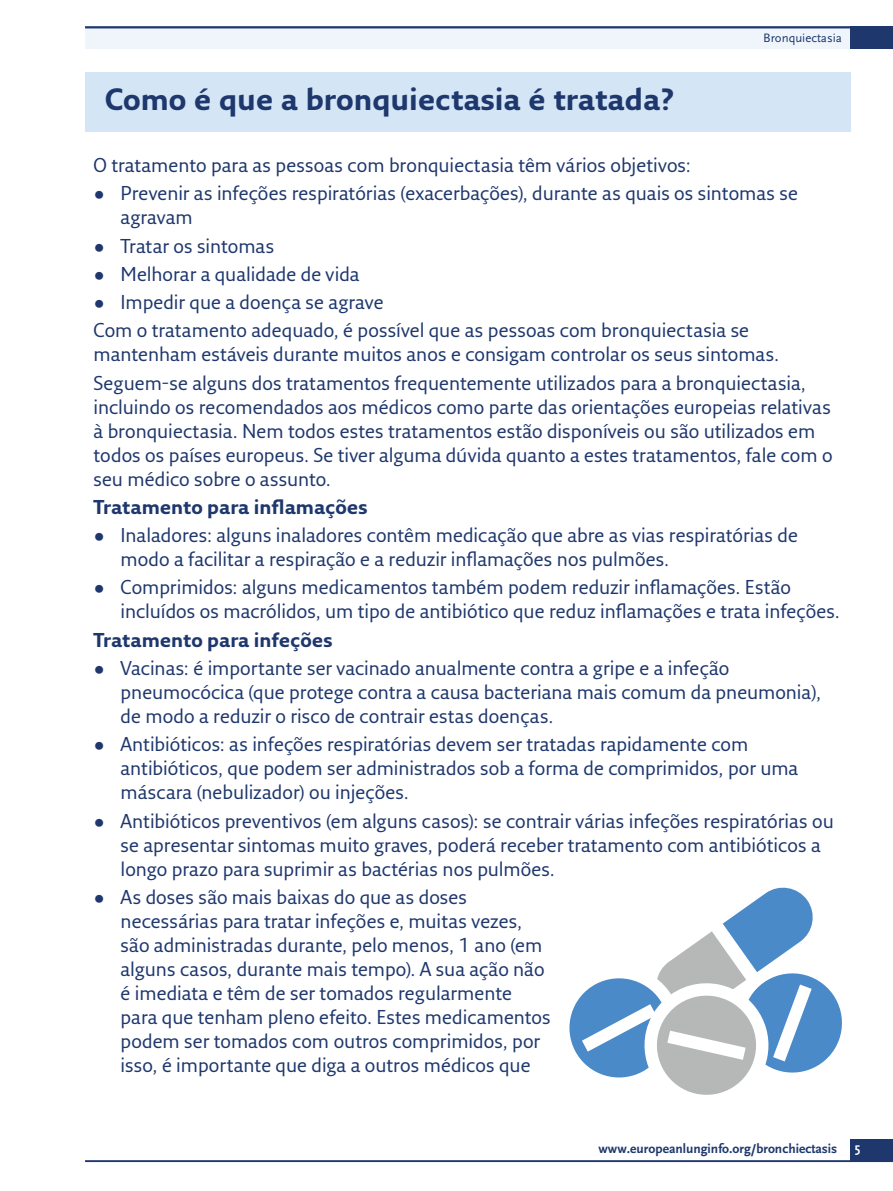
<style>
.page{position:relative;width:893px;height:1191px;background:#fff}
.page>*{position:absolute;margin:0;border:0;box-sizing:border-box;transform-origin:0 0}
.t1{font:700 30px "Fresco Sans Pro";color:#1e376d}
.H___B-head{font:19.5px/24px "Fresco Sans Pro";color:#1e376d}
.H___B-head-2{font:700 19.5px "Fresco Sans Pro";color:#1e376d}
.t2{font:700 13.5px "Scala Sans";color:#1e376d}
.t3{font:700 13.5px "Scala Sans";color:#fff}
.t4{font:12.75px "Scala Sans";color:#1e376d}
</style>
<div class="page">
<div style="left:85px;top:26px;width:808px;height:23px;background:#eff5fb"></div>
<div style="left:850px;top:26px;width:43px;height:23px;background:#1e376d"></div>
<div style="left:850px;top:1138px;width:43px;height:23px;background:#1e376d"></div>
<hr style="left:85px;top:26px;width:808px;height:2px;background:#1e376d">
<hr style="left:85px;top:1160px;width:808px;height:2px;background:#1e376d">
<div style="left:85px;top:72px;width:765px;height:60px;background:#d4e5f5"></div>
<svg style="left:569px;top:887px;width:273px;height:208px"></svg>
<p class="t1" style="left:105px;top:80px;width:571px">Como é que a bronquiectasia é tratada?</p>
<p class="t4" style="left:763px;top:31px;width:80px">Bronquiectasia</p>
<p class="H___B-head" style="left:94px;top:153px;width:599px">O tratamento para as pessoas com bronquiectasia têm vários objetivos:</p>
<p class="H___B-head" style="left:121px;top:181px;width:679px;text-indent:-27px">• Prevenir as infeções respiratórias (exacerbações), durante as quais os sintomas se agravam</p>
<p class="H___B-head" style="left:94px;top:233px;width:182px">• Tratar os sintomas</p>
<p class="H___B-head" style="left:94px;top:261px;width:268px">• Melhorar a qualidade de vida</p>
<p class="H___B-head" style="left:94px;top:290px;width:292px">• Impedir que a doença se agrave</p>
<p class="H___B-head" style="left:94px;top:318px;width:687px">Com o tratamento adequado, é possível que as pessoas com bronquiectasia se mantenham estáveis durante muitos anos e consigam controlar os seus sintomas.</p>
<p class="H___B-head" style="left:94px;top:370px;width:741px">Seguem-se alguns dos tratamentos frequentemente utilizados para a bronquiectasia, incluindo os recomendados aos médicos como parte das orientações europeias relativas à bronquiectasia. Nem todos estes tratamentos estão disponíveis ou são utilizados em todos os países europeus. Se tiver alguma dúvida quanto a estes tratamentos, fale com o seu médico sobre o assunto.</p>
<p class="H___B-head-2" style="left:94px;top:495px;width:276px">Tratamento para inflamações</p>
<p class="H___B-head" style="left:121px;top:523px;width:679px;text-indent:-27px">• Inaladores: alguns inaladores contêm medicação que abre as vias respiratórias de modo a facilitar a respiração e a reduzir inflamações nos pulmões.</p>
<p class="H___B-head" style="left:121px;top:575px;width:721px;text-indent:-27px">• Comprimidos: alguns medicamentos também podem reduzir inflamações. Estão incluídos os macrólidos, um tipo de antibiótico que reduz inflamações e trata infeções.</p>
<p class="H___B-head-2" style="left:94px;top:627px;width:241px">Tratamento para infeções</p>
<p class="H___B-head" style="left:121px;top:655px;width:702px;text-indent:-27px">• Vacinas: é importante ser vacinado anualmente contra a gripe e a infeção pneumocócica (que protege contra a causa bacteriana mais comum da pneumonia), de modo a reduzir o risco de contrair estas doenças.</p>
<p class="H___B-head" style="left:121px;top:732px;width:679px;text-indent:-27px">• Antibióticos: as infeções respiratórias devem ser tratadas rapidamente com antibióticos, que podem ser administrados sob a forma de comprimidos, por uma máscara (nebulizador) ou injeções.</p>
<p class="H___B-head" style="left:121px;top:808px;width:715px;text-indent:-27px">• Antibióticos preventivos (em alguns casos): se contrair várias infeções respiratórias ou se apresentar sintomas muito graves, poderá receber tratamento com antibióticos a longo prazo para suprimir as bactérias nos pulmões.</p>
<p class="H___B-head" style="left:121px;top:884px;width:432px;text-indent:-27px">• As doses são mais baixas do que as doses necessárias para tratar infeções e, muitas vezes, são administradas durante, pelo menos, 1 ano (em alguns casos, durante mais tempo). A sua ação não é imediata e têm de ser tomados regularmente para que tenham pleno efeito. Estes medicamentos podem ser tomados com outros comprimidos, por isso, é importante que diga a outros médicos que</p>
<p class="t2" style="left:598px;top:1141px;width:240px">www.europeanlunginfo.org/bronchiectasis</p>
<p class="t3" style="left:855px;top:1140px;width:7px">5</p>
</div>
